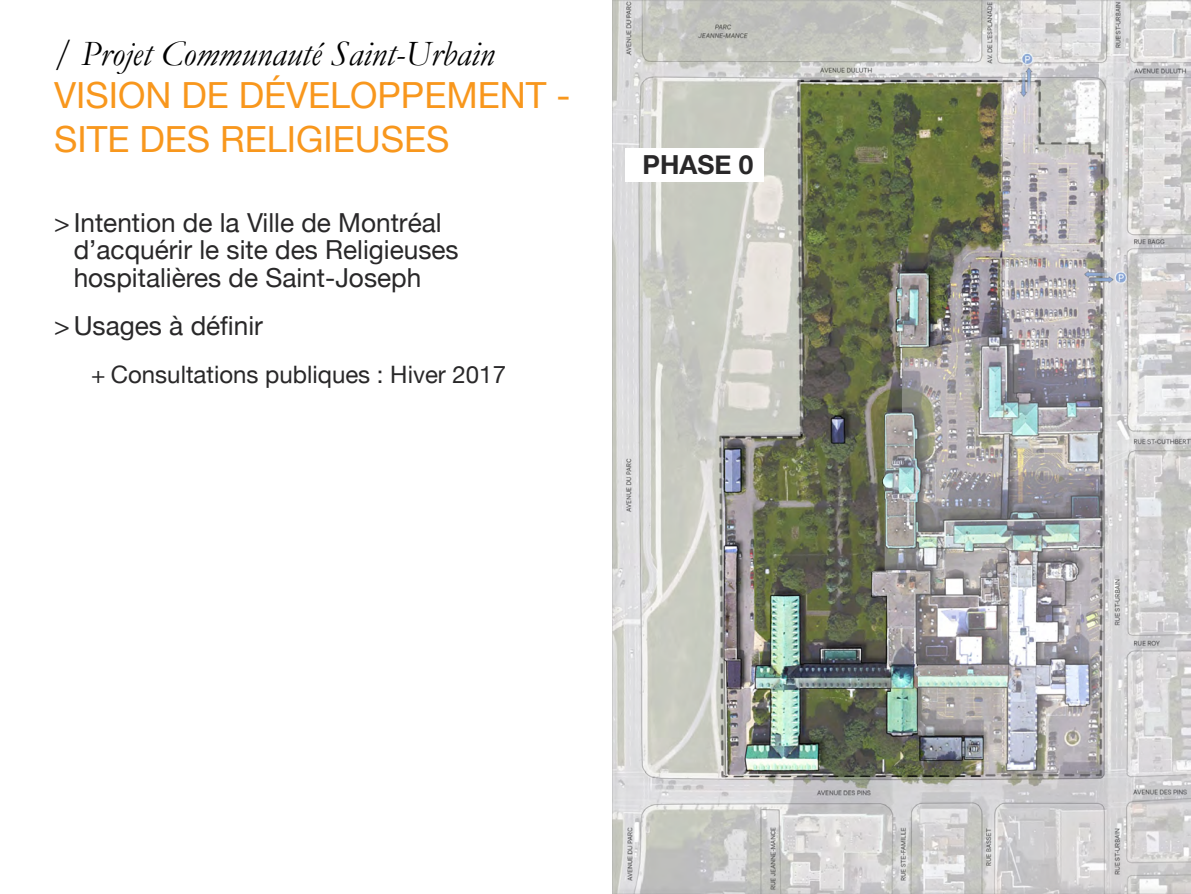
<style>
.page{position:relative;width:1191px;height:894px;background:#fff}
.page>*{position:absolute;margin:0;border:0;box-sizing:border-box;transform-origin:0 0}
.t1{font:36px/43.2px "Helvetica Neue";color:#f8971d}
.t2{font:italic 36px "Garamond";color:#000}
.t3{font:26.25px/27.3px "Helvetica Neue";color:#292829}
.t4{font:700 26.25px "Helvetica Neue";color:#292829}
.t5{font:24px "Helvetica Neue";color:#292829}
</style>
<div class="page">
<svg style="left:612px;top:0;width:578px;height:893px;background:#cacac9"></svg>
<img style="left:722px;top:79px;width:280px;height:697px">
<div style="left:625px;top:148px;width:139px;height:34px;background:#fff"></div>
<h1 class="t2" style="left:54px;top:29px;width:442px">/ Projet Communauté Saint-Urbain</h1>
<h1 class="t1" style="left:54px;top:73px;width:518px">Vision de développem ent - site des relig ieuses</h1>
<p class="t3" style="left:74px;top:208px;width:386px;text-indent:-20px">&gt;I ntention de la Ville de Montréal d’acquérir le site des Religieuses hospitalières de Saint-Joseph</p>
<p class="t3" style="left:54px;top:311px;width:210px">&gt; Usages à définir</p>
<p class="t5" style="left:91px;top:360px;width:416px">+ Consultations publiques : Hiver 2017</p>
<p class="t4" style="left:642px;top:148px;width:112px">PHASE 0</p>
</div>
